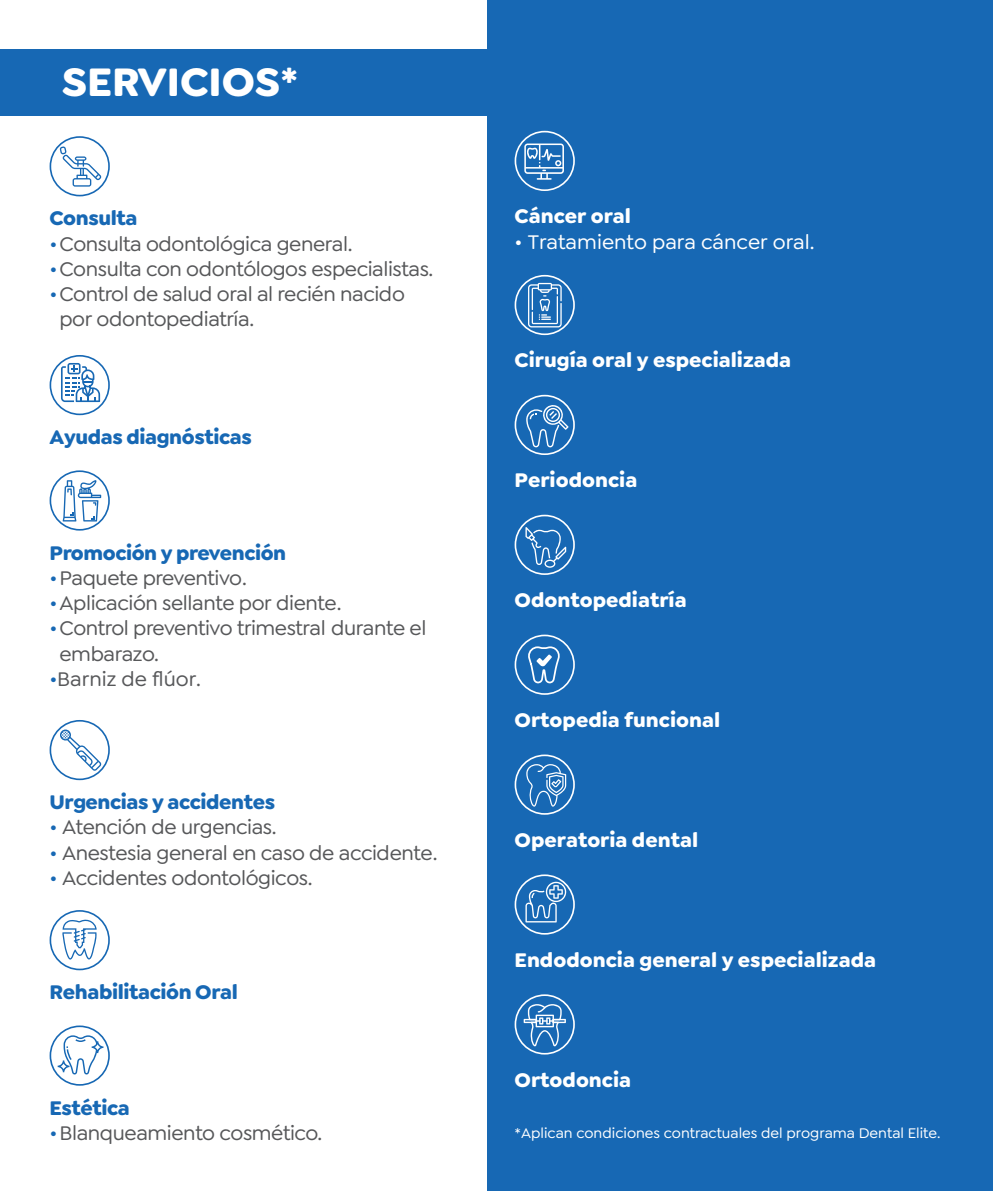
<style>
.page{position:relative;width:993px;height:1191px;background:#fff}
.page>*{position:absolute;margin:0;border:0;box-sizing:border-box;transform-origin:0 0}
.t1{font:700 42.35px "Goldplay";color:#fff}
.t2{font:500 21px/25.2px "Goldplay";letter-spacing:-.02em;color:#57585a}
.t3{font:700 21px "Goldplay";color:#fff}
.t4{font:700 21px "Goldplay";letter-spacing:-.02em;color:#1768b4}
.t5{font:500 21px "Goldplay";color:#fff}
.t6{font:500 21px "Goldplay";color:#57585a}
.t7{font:500 14.88px "Goldplay";color:#fff}
.s1{color:#1768b4}
</style>
<div class="page">
<div style="left:487px;top:0;width:505px;height:1191px;background:#1768b4"></div>
<div style="left:0;top:50px;width:992px;height:66px;background:#1768b4"></div>
<svg style="left:50px;top:136px;width:60px;height:60px"></svg>
<svg style="left:50px;top:910px;width:60px;height:60px"></svg>
<svg style="left:50px;top:470px;width:60px;height:60px"></svg>
<svg style="left:50px;top:1025px;width:60px;height:60px"></svg>
<svg style="left:50px;top:355px;width:60px;height:60px"></svg>
<svg style="left:514px;top:754px;width:60px;height:60px"></svg>
<hr style="left:992px;top:0;width:1px;height:570px;background:#eeeeef">
<svg style="left:514px;top:634px;width:60px;height:61px"></svg>
<svg style="left:514px;top:994px;width:60px;height:60px"></svg>
<svg style="left:50px;top:720px;width:60px;height:60px"></svg>
<svg style="left:514px;top:874px;width:60px;height:60px"></svg>
<svg style="left:514px;top:515px;width:60px;height:60px"></svg>
<svg style="left:514px;top:395px;width:60px;height:60px"></svg>
<svg style="left:514px;top:275px;width:60px;height:60px"></svg>
<svg style="left:514px;top:131px;width:60px;height:60px"></svg>
<h1 class="t1" style="left:62px;top:54px;width:238px">SERVICIOS*</h1>
<p class="t4" style="left:50px;top:205px;width:89px">Consulta</p>
<p class="t2" style="left:50px;top:231px;width:304px"><span class="s1">•</span> Consulta odontológica general.</p>
<p class="t2" style="left:50px;top:256px;width:385px"><span class="s1">•</span> Consulta con odontólogos especialistas.</p>
<p class="t2" style="left:59px;top:281px;width:347px;text-indent:-10px"><span class="s1">•</span> Control de salud oral al recién nacido por odontopediatría.</p>
<p class="t4" style="left:50px;top:423px;width:204px">Ayudas diagnósticas</p>
<p class="t4" style="left:50px;top:539px;width:238px">Promoción y prevención</p>
<p class="t2" style="left:50px;top:565px;width:199px"><span class="s1">•</span> Paquete preventivo.</p>
<p class="t2" style="left:50px;top:590px;width:293px"><span class="s1">•</span> Aplicación sellante por diente.</p>
<p class="t2" style="left:59px;top:616px;width:368px;text-indent:-10px"><span class="s1">•</span> Control preventivo trimestral durante el embarazo.</p>
<p class="t6" style="left:50px;top:666px;width:153px"><span class="s1">•</span>Barniz de flúor.</p>
<p class="t4" style="left:50px;top:788px;width:227px">Urgencias y accidentes</p>
<p class="t2" style="left:50px;top:815px;width:228px"><span class="s1">•</span> Atención de urgencias.</p>
<p class="t2" style="left:50px;top:840px;width:389px"><span class="s1">•</span> Anestesia general en caso de accidente.</p>
<p class="t2" style="left:50px;top:865px;width:264px"><span class="s1">•</span> Accidentes odontológicos.</p>
<p class="t4" style="left:50px;top:978px;width:190px">Rehabilitación Oral</p>
<p class="t4" style="left:50px;top:1094px;width:82px">Estética</p>
<p class="t2" style="left:50px;top:1120px;width:274px"><span class="s1">•</span> Blanqueamiento cosmético.</p>
<p class="t3" style="left:514px;top:203px;width:118px">Cáncer oral</p>
<p class="t5" style="left:514px;top:229px;width:301px">• Tratamiento para cáncer oral.</p>
<p class="t3" style="left:514px;top:347px;width:278px">Cirugía oral y especializada</p>
<p class="t3" style="left:514px;top:466px;width:124px">Periodoncia</p>
<p class="t3" style="left:514px;top:586px;width:173px">Odontopediatría</p>
<p class="t3" style="left:514px;top:706px;width:207px">Ortopedia funcional</p>
<p class="t3" style="left:514px;top:826px;width:185px">Operatoria dental</p>
<p class="t3" style="left:514px;top:946px;width:363px">Endodoncia general y especializada</p>
<p class="t3" style="left:514px;top:1066px;width:118px">Ortodoncia</p>
<p class="t7" style="left:514px;top:1124px;width:427px">*Aplican condiciones contractuales del programa Dental Elite.</p>
</div>
